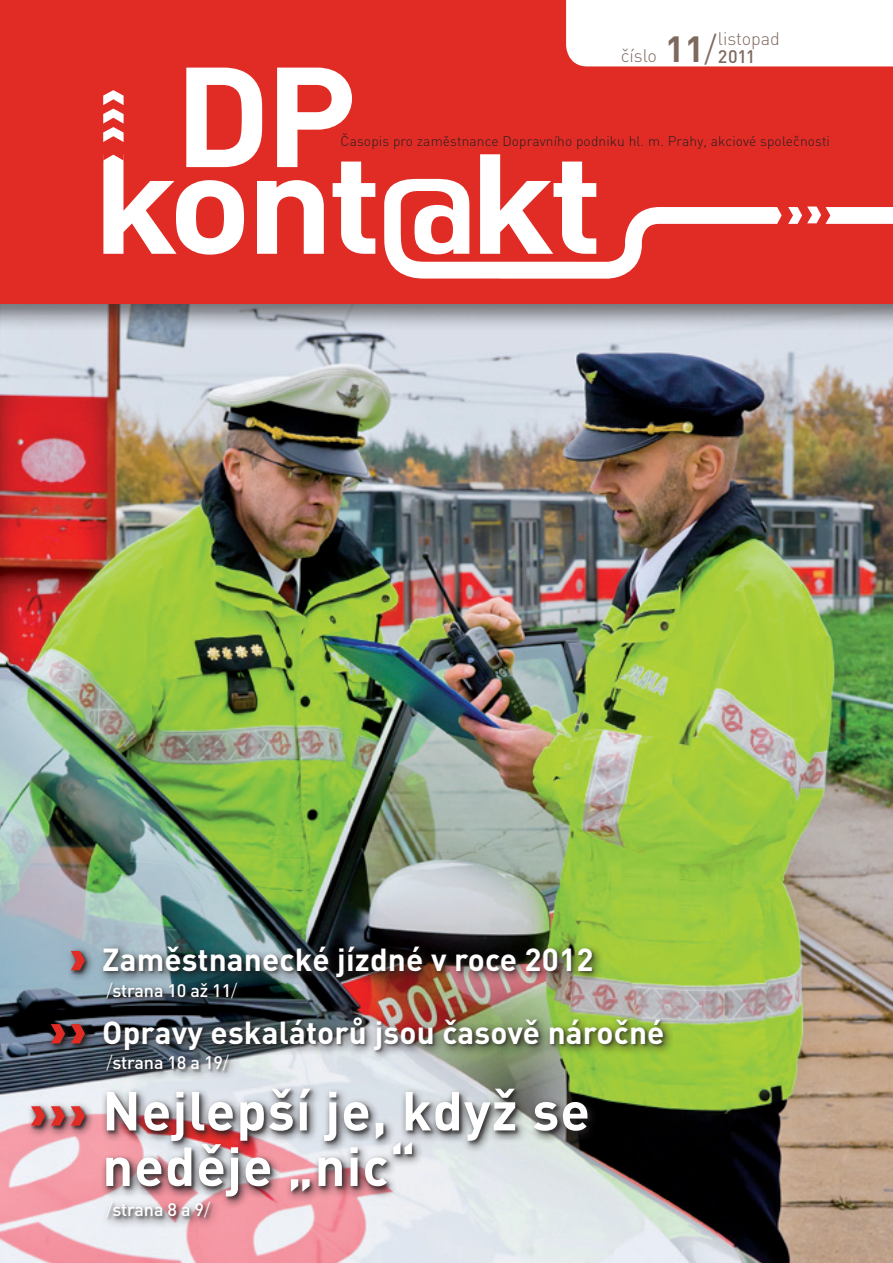
<style>
.page{position:relative;width:893px;height:1263px;background:#fff}
.page>*{position:absolute;margin:0;border:0;box-sizing:border-box;transform-origin:0 0}
.t1{font:700 54px/55.5px "DINCE";letter-spacing:.02em;color:#fff}
.t2{font:700 31.5px "DINCE";letter-spacing:.005em;color:#fff}
.t3{font:500 18px "DINCE";letter-spacing:-.02em;color:#fff}
.t4{font:300 18px "DINCE";letter-spacing:-.005em;color:#7e695e}
.t5{font:300 13.8px "DINCE";letter-spacing:.01em;color:#231f20}
.s1{font-weight:700;font-size:36px}
.s2{font-size:36px}
.s3{font-weight:500}
.s4{font-family:"DINCE Light Alternate";font-weight:400}
</style>
<div class="page">
<img style="left:0;top:330px;width:893px;height:933px">
<div style="left:24px;top:941px;width:649px;height:286px;background:#231f20;opacity:.93"></div>
<div style="left:69px;top:949px;width:20px;height:26px;background:#231f20;opacity:.75"></div>
<svg style="left:71px;top:951px;width:14px;height:19px"></svg>
<div style="left:105px;top:1088px;width:487px;height:133px;background:#231f20;opacity:.6"></div>
<div style="left:103px;top:947px;width:492px;height:54px;background:#231f20;opacity:.43"></div>
<div style="left:69px;top:1022px;width:20px;height:26px;background:#231f20;opacity:.75"></div>
<svg style="left:71px;top:1024px;width:14px;height:19px"></svg>
<div style="left:49px;top:1022px;width:20px;height:26px;background:#231f20;opacity:.75"></div>
<svg style="left:51px;top:1024px;width:14px;height:19px"></svg>
<div style="left:104px;top:1017px;width:562px;height:56px;background:#231f20;opacity:.43"></div>
<div style="left:69px;top:1105px;width:20px;height:25px;background:#231f20;opacity:.75"></div>
<svg style="left:71px;top:1106px;width:14px;height:19px"></svg>
<div style="left:49px;top:1105px;width:20px;height:25px;background:#231f20;opacity:.75"></div>
<svg style="left:51px;top:1106px;width:14px;height:19px"></svg>
<div style="left:29px;top:1105px;width:20px;height:25px;background:#231f20;opacity:.75"></div>
<svg style="left:31px;top:1106px;width:14px;height:19px"></svg>
<div style="left:0;top:0;width:893px;height:330px;background:#231f20;opacity:.61"></div>
<div style="left:0;top:0;width:893px;height:304px;background:#e12c26"></div>
<svg style="left:103px;top:0;width:790px;height:279px"></svg>
<svg style="left:103px;top:90px;width:21px;height:70px"></svg>
<h3 class="t4" style="left:718px;top:26px;width:63px">listopad</h3>
<h3 class="t4" style="left:621px;top:44px;width:136px">číslo <span class="s1">11</span><span class="s2">/</span><span class="s3">2011</span></h3>
<p class="t5" style="left:341px;top:132px;width:491px">Časopis pro zaměstnance Dopravního podniku hl. m. Prahy, akciové společnosti</p>
<h2 class="t2" style="left:102px;top:939px;width:493px">Zaměstnanecké jízdné v roce 2012</h2>
<h3 class="t3" style="left:107px;top:978px;width:132px"><span class="s4">/</span>strana 10 až 11<span class="s4">/</span></h3>
<h2 class="t2" style="left:102px;top:1011px;width:564px">Opravy eskalátorů jsou časově náročné</h2>
<h3 class="t3" style="left:107px;top:1051px;width:124px"><span class="s4">/</span>strana 18 a 19<span class="s4">/</span></h3>
<h1 class="t1" style="left:102px;top:1081px;width:489px">Nejlepší je, když se neděje „nic“</h1>
<h3 class="t3" style="left:107px;top:1197px;width:105px"><span class="s4">/</span>strana 8 a 9<span class="s4">/</span></h3>
</div>
